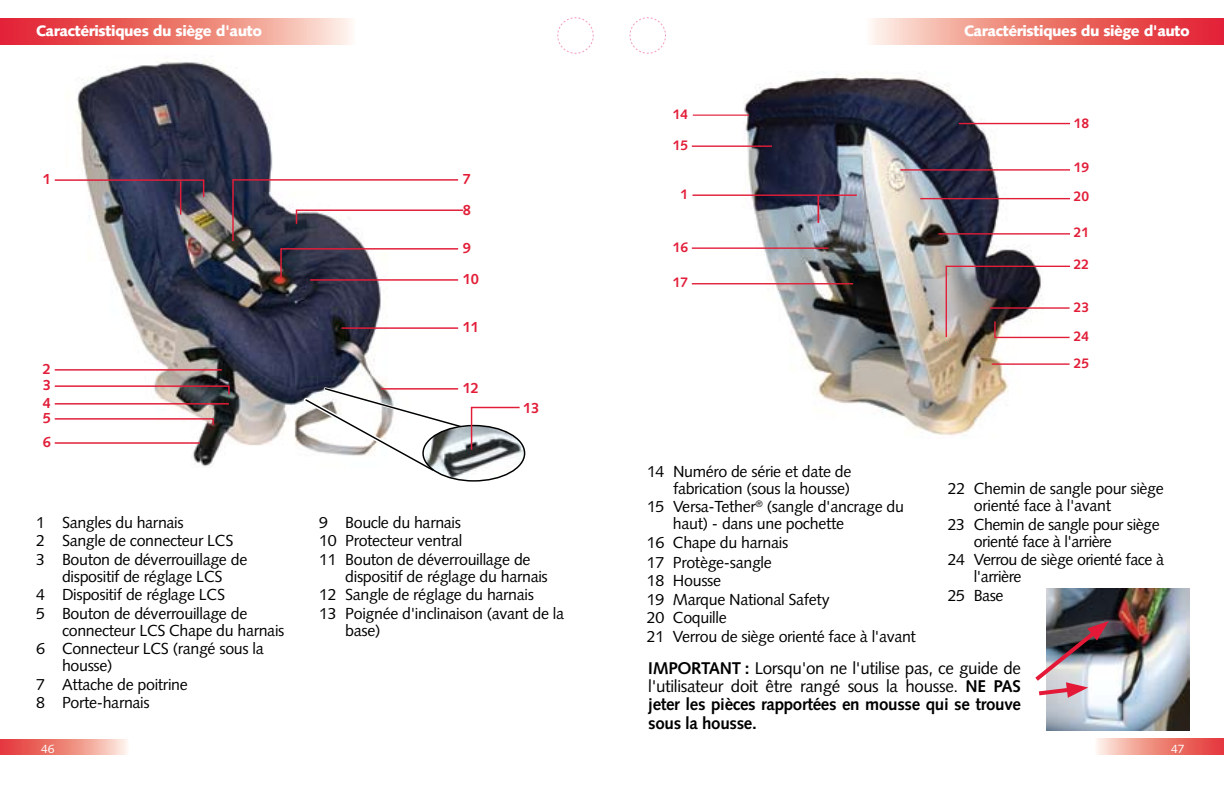
<style>
.page{position:relative;width:1224px;height:792px;background:#fff}
.page>*{position:absolute;margin:0;border:0;box-sizing:border-box;transform-origin:0 0}
.t1{font:17px/18.4px "Syntax";letter-spacing:-.02em;color:#000;text-align:justify}
.t2{font:16px/18.6px "Syntax";letter-spacing:-.02em;color:#000}
.t3{font:900 15px "Syntax";letter-spacing:-.03em;color:#fff}
.t4{font:700 14.8px/31.4px "Syntax";color:#e21d38}
.t5{font:700 14px/28.8px "Syntax";color:#e21d38}
.t6{font:12px "Syntax";color:#fff}
.s1{font-weight:700}
</style>
<div class="page">
<svg style="left:0;top:739px;width:128px;height:16px;background:#ee8a81"></svg>
<svg style="left:0;top:18px;width:352px;height:27px;background:#ed7c77"></svg>
<svg style="left:557px;top:17px;width:37px;height:37px"></svg>
<svg style="left:1096px;top:738px;width:128px;height:17px;background:#ee8a81"></svg>
<svg style="left:871px;top:18px;width:353px;height:27px;background:#ed7c76"></svg>
<svg style="left:630px;top:17px;width:36px;height:37px"></svg>
<img style="left:721px;top:74px;width:288px;height:362px">
<img style="left:691px;top:122px;width:379px;height:244px">
<hr style="left:692px;top:247px;width:137px;height:2px;background:#e21d38">
<hr style="left:692px;top:283px;width:161px;height:1px;background:#e21d38">
<hr style="left:692px;top:194px;width:165px;height:2px;background:#e21d38">
<hr style="left:817px;top:196px;width:2px;height:27px;background:#e21d38">
<hr style="left:693px;top:115px;width:56px;height:1px;background:#e21d38">
<img style="left:1047px;top:588px;width:142px;height:143px">
<svg style="left:1035px;top:621px;width:74px;height:77px"></svg>
<img style="left:77px;top:60px;width:196px;height:407px">
<img style="left:435px;top:442px;width:90px;height:39px">
<svg style="left:54px;top:179px;width:151px;height:20px"></svg>
<svg style="left:54px;top:385px;width:125px;height:11px"></svg>
<hr style="left:55px;top:403px;width:174px;height:2px;background:#e21d38">
<hr style="left:55px;top:369px;width:167px;height:2px;background:#e21d38">
<svg style="left:54px;top:417px;width:125px;height:9px"></svg>
<hr style="left:55px;top:442px;width:145px;height:2px;background:#e21d38">
<svg style="left:315px;top:451px;width:147px;height:21px"></svg>
<svg style="left:179px;top:180px;width:342px;height:271px"></svg>
<p class="t3" style="left:36px;top:22px;width:228px">Caractéristiques du siège d'auto</p>
<p class="t3" style="left:964px;top:22px;width:228px">Caractéristiques du siège d'auto</p>
<p class="t4" style="left:43px;top:163px;width:10px">1</p>
<p class="t4" style="left:463px;top:163px;width:10px">7<br>8</p>
<p class="t4" style="left:463px;top:232px;width:18px">9<br>10</p>
<p class="t4" style="left:463px;top:311px;width:18px">11</p>
<p class="t4" style="left:43px;top:353px;width:10px">2</p>
<p class="t4" style="left:43px;top:406px;width:10px;line-height:24.2px">5<br>6</p>
<p class="t4" style="left:43px;top:376px;width:10px;line-height:17.6px">3<br>4</p>
<p class="t4" style="left:463px;top:372px;width:18px">12</p>
<p class="t4" style="left:523px;top:392px;width:18px">13</p>
<p class="t2" style="left:36px;top:513px;width:149px">1 Sangles du harnais</p>
<p class="t2" style="left:36px;top:532px;width:199px">2 Sangle de connecteur LCS</p>
<p class="t2" style="left:36px;top:550px;width:213px">3 Bouton de déverrouillage de</p>
<p class="t2" style="left:62px;top:567px;width:162px">dispositif de réglage LCS</p>
<p class="t2" style="left:36px;top:585px;width:191px">4 Dispositif de réglage LCS</p>
<p class="t2" style="left:36px;top:604px;width:213px">5 Bouton de déverrouillage de</p>
<p class="t2" style="left:62px;top:621px;width:224px">connecteur LCS Chape du harnais</p>
<p class="t2" style="left:36px;top:639px;width:229px">6 Connecteur LCS (rangé sous la</p>
<p class="t2" style="left:62px;top:656px;width:52px">housse)</p>
<p class="t2" style="left:36px;top:675px;width:153px">7 Attache de poitrine</p>
<p class="t2" style="left:36px;top:693px;width:115px">8 Porte-harnais</p>
<p class="t2" style="left:319px;top:513px;width:143px">9 Boucle du harnais</p>
<p class="t2" style="left:319px;top:532px;width:145px">10 Protecteur ventral</p>
<p class="t2" style="left:319px;top:550px;width:213px">11 Bouton de déverrouillage de</p>
<p class="t2" style="left:345px;top:567px;width:204px">dispositif de réglage du harnais</p>
<p class="t2" style="left:319px;top:585px;width:216px">12 Sangle de réglage du harnais</p>
<p class="t2" style="left:319px;top:604px;width:246px">13 Poignée d'inclinaison (avant de la</p>
<p class="t2" style="left:345px;top:621px;width:37px">base)</p>
<p class="t5" style="left:673px;top:100px;width:17px">14</p>
<p class="t5" style="left:673px;top:131px;width:17px">15</p>
<p class="t5" style="left:680px;top:180px;width:9px">1</p>
<p class="t5" style="left:673px;top:233px;width:17px">16</p>
<p class="t5" style="left:673px;top:268px;width:17px">17</p>
<p class="t5" style="left:1074px;top:109px;width:17px">18</p>
<p class="t5" style="left:1074px;top:153px;width:17px">19<br>20</p>
<p class="t5" style="left:1074px;top:218px;width:17px">21</p>
<p class="t5" style="left:1074px;top:250px;width:17px">22</p>
<p class="t5" style="left:1074px;top:293px;width:17px">23<br>24</p>
<p class="t5" style="left:1074px;top:348px;width:17px">25</p>
<p class="t2" style="left:647px;top:462px;width:206px">14 Numéro de série et date de</p>
<p class="t2" style="left:673px;top:479px;width:179px">fabrication (sous la housse)</p>
<p class="t2" style="left:647px;top:497px;width:259px">15 Versa-Tether<sup>®</sup> (sangle d'ancrage du</p>
<p class="t2" style="left:673px;top:514px;width:173px">haut) - dans une pochette</p>
<p class="t2" style="left:647px;top:534px;width:270px">16 Chape du harnais<br>17 Protège-sangle<br>18 Housse<br>19 Marque National Safety<br>20 Coquille<br>21 Verrou de siège orienté face à l'avant</p>
<p class="t2" style="left:948px;top:480px;width:217px">22 Chemin de sangle pour siège</p>
<p class="t2" style="left:974px;top:497px;width:139px">orienté face à l'avant</p>
<p class="t2" style="left:948px;top:515px;width:213px">23 Chemin de sangle pour siège</p>
<p class="t2" style="left:974px;top:532px;width:140px">orienté face à l'arrière</p>
<p class="t2" style="left:948px;top:551px;width:218px">24 Verrou de siège orienté face à</p>
<p class="t2" style="left:974px;top:568px;width:49px">l'arrière</p>
<p class="t2" style="left:948px;top:586px;width:57px">25 Base</p>
<p class="t1" style="left:648px;top:659px;width:374px"><span class="s1">IMPORTANT :</span> Lorsqu'on ne l'utilise pas, ce guide de l'utilisateur doit être rangé sous la housse. <span class="s1">NE PAS jeter les pièces rapportées en mousse qui se trouve sous la housse.</span></p>
<p class="t6" style="left:41px;top:741px;width:15px">46</p>
<p class="t6" style="left:1171px;top:741px;width:15px">47</p>
</div>
